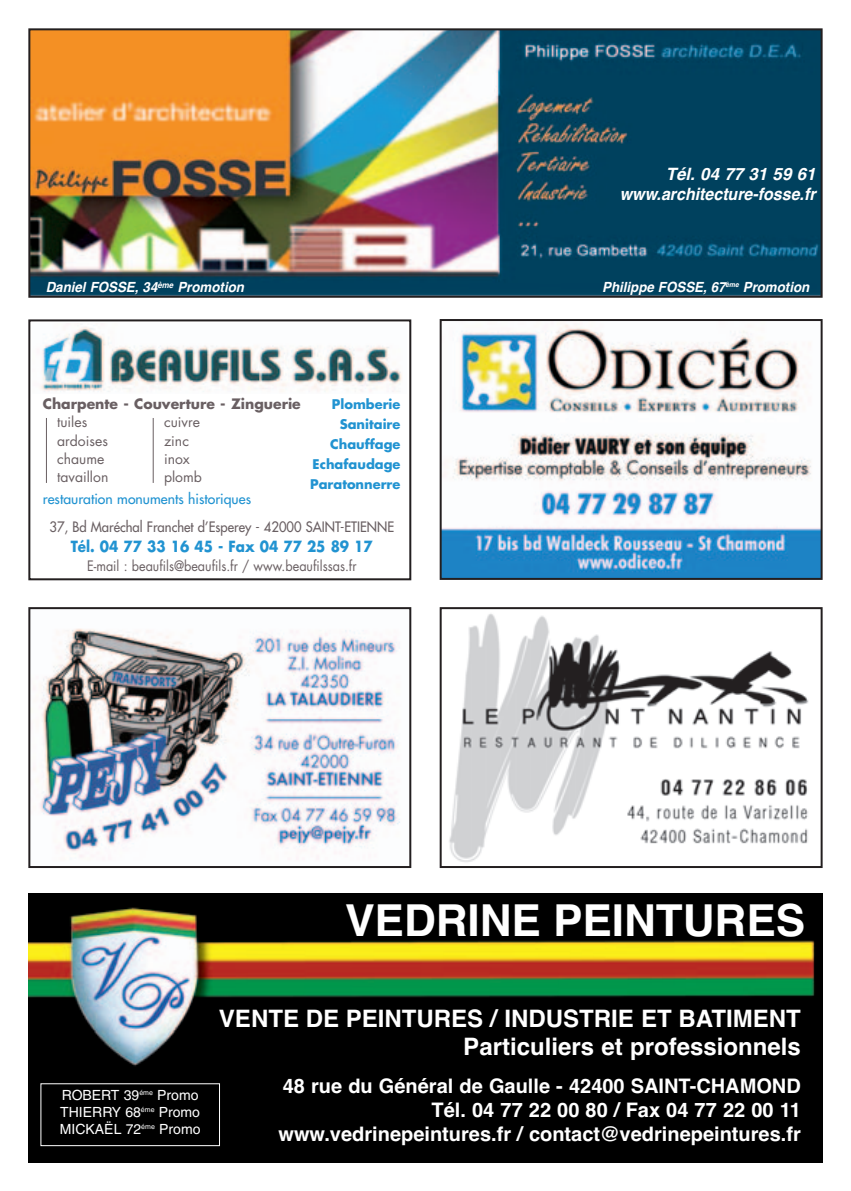
<style>
.page{position:relative;width:851px;height:1191px;background:#fff}
.page>*{position:absolute;margin:0;border:0;box-sizing:border-box;transform-origin:0 0}
.t1{font:700 44px "Helvetica";color:#fff}
.t2{font:700 24px/28px "Helvetica";color:#fff;text-align:right}
.t3{font:700 20px/24px "Helvetica";color:#fff;text-align:right}
.t4{font:italic 700 17px/20.4px "Helvetica";color:#fff;text-align:right}
.t5{font:700 15px "Futura";color:#2193d1;scale:.9 1}
.t6{font:italic 700 14px "Helvetica";color:#fff;scale:.95 1}
.t7{font:14px/16.8px "Helvetica";color:#fff}
.t8{font:14px "Futura";color:#695f62;scale:.93 1}
.t9{font:14px/18.4px "Futura";color:#695f62}
.t10{font:14px "Futura";color:#695f62;scale:.9 1}
.t11{font:14px "Futura";color:#2193d1}
.t12{font:700 14px "Futura";color:#695f62}
.t13{font:700 13px/20px "Futura";color:#2193d1;text-align:right}
</style>
<div class="page">
<img style="left:31px;top:31px;width:788px;height:264px">
<div style="left:28px;top:28px;width:794px;height:270px;border:2px solid #231f20"></div>
<img style="left:28px;top:893px;width:794px;height:269px">
<div style="left:40px;top:1083px;width:180px;height:63px;border:1px solid #fff"></div>
<img style="left:442px;top:324px;width:377px;height:253px">
<div style="left:439px;top:319px;width:383px;height:261px;border:2px solid #231f20"></div>
<img style="left:33px;top:628px;width:367px;height:231px">
<div style="left:28px;top:607px;width:383px;height:261px;border:2px solid #231f20"></div>
<img style="left:449px;top:613px;width:360px;height:249px">
<div style="left:439px;top:607px;width:383px;height:261px;border:2px solid #231f20"></div>
<div style="left:28px;top:319px;width:383px;height:261px;border:2px solid #231f20"></div>
<img style="left:40px;top:327px;width:362px;height:65px">
<hr style="left:46px;top:418px;width:1px;height:65px;background:#695f62">
<hr style="left:153px;top:418px;width:1px;height:65px;background:#695f62">
<p class="t4" style="left:619px;top:163px;width:197px">Tél. 04 77 31 59 61 www.architecture-fosse.fr</p>
<p class="t6" style="left:46px;top:279px;width:210px">Daniel FOSSE, 34<sup>ème</sup> Promotion</p>
<p class="t6" style="left:602px;top:279px;width:219px">Philippe FOSSE, 67<sup>ème</sup> Promotion</p>
<p class="t12" style="left:43px;top:397px;width:259px">Charpente - Couverture - Zinguerie</p>
<p class="t9" style="left:57px;top:414px;width:53px">tuiles ardoises chaume tavaillon</p>
<p class="t9" style="left:164px;top:414px;width:39px">cuivre zinc inox plomb</p>
<p class="t11" style="left:43px;top:492px;width:210px">restauration monuments historiques</p>
<p class="t8" style="left:49px;top:520px;width:372px">37, Bd Maréchal Franchet d’Esperey - 42000 SAINT-ETIENNE</p>
<p class="t5" style="left:71px;top:539px;width:337px">Tél. 04 77 33 16 45 - Fax 04 77 25 89 17</p>
<p class="t10" style="left:87px;top:559px;width:301px">E-mail : beaufils@beaufils.fr / www.beaufilssas.fr</p>
<p class="t13" style="left:310px;top:396px;width:92px">Plomberie<br>Sanitaire<br>Chauffage<br>Echafaudage<br>Paratonnerre</p>
<h1 class="t1" style="left:345px;top:894px;width:461px">VEDRINE PEINTURES</h1>
<p class="t7" style="left:60px;top:1088px;width:142px">ROBERT 39<sup>éme</sup> Promo<br>THIERRY 68<sup>éme</sup> Promo<br>MICKAËL 72<sup>éme</sup> Promo</p>
<p class="t2" style="left:219px;top:1004px;width:583px">VENTE DE PEINTURES / INDUSTRIE ET BATIMENT<br>Particuliers et professionnels</p>
<p class="t3" style="left:278px;top:1073px;width:524px">48 rue du Général de Gaulle - 42400 SAINT-CHAMOND<br>Tél. 04 77 22 00 80 / Fax 04 77 22 00 11 www.vedrinepeintures.fr / contact@vedrinepeintures.fr</p>
</div>
